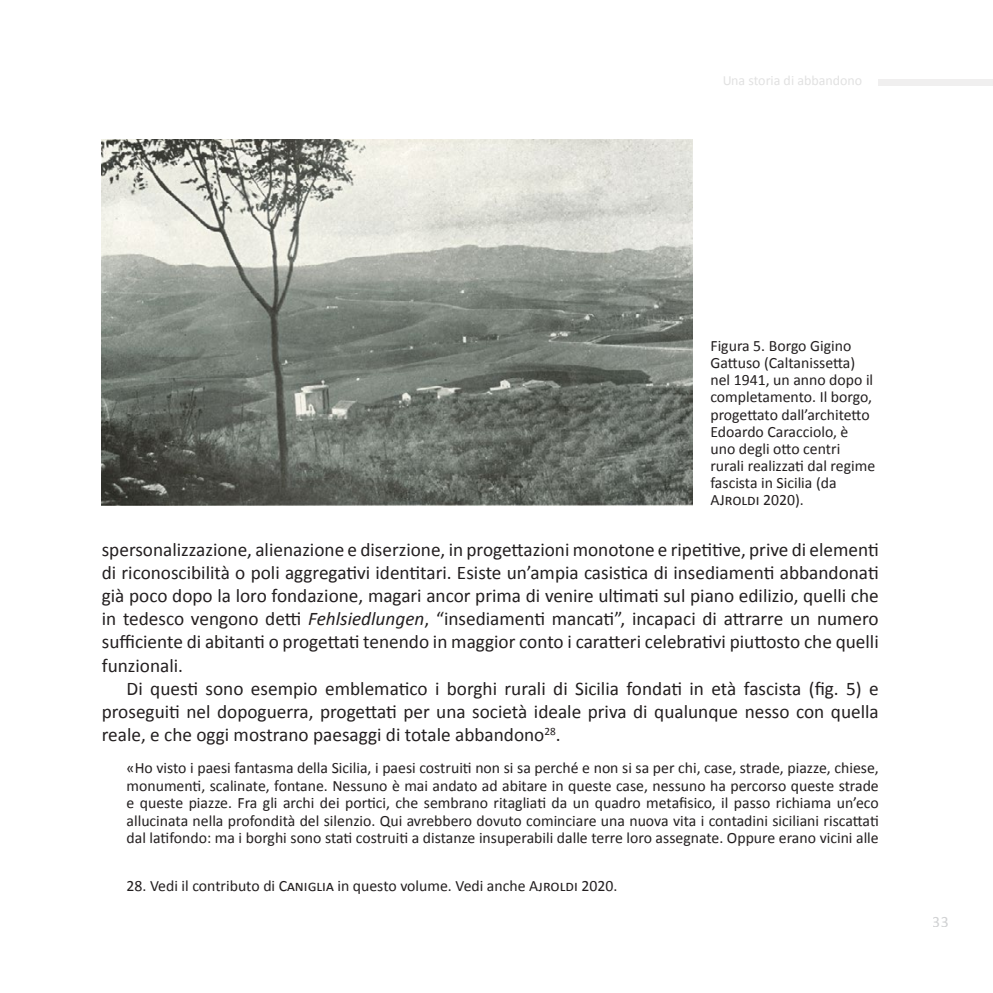
<style>
.page{position:relative;width:993px;height:993px;background:#fff}
.page>*{position:absolute;margin:0;border:0;box-sizing:border-box;transform-origin:0 0}
.t1{font:19.25px/23.1px "Calibri";color:#231f20;text-align:justify}
.t2{font:15.75px/17.2px "Calibri";color:#231f20;text-align:justify}
.t3{font:15.75px "Calibri";color:#a9abae}
.t4{font:14px "Calibri";color:#c9c9c9}
.s1{font-style:italic}
</style>
<div class="page">
<div style="left:878px;top:79px;width:114px;height:6px;background:#f0efef"></div>
<img style="left:102px;top:139px;width:590px;height:366px">
<p class="t4" style="left:722px;top:71px;width:142px">Una storia di abbandono</p>
<p class="t2" style="left:710px;top:336px;width:166px;text-align:left">Figura 5. Borgo Gigino<br>Gattuso (Caltanissetta) nel 1941, un anno dopo il completamento. Il borgo, progettato dall’architetto<br>Edoardo Caracciolo, è uno degli otto centri rurali realizzati dal regime fascista in Sicilia (da<br>AJroldi 2020).</p>
<p class="t1" style="left:102px;top:537px;width:778px">spersonalizzazione, alienazione e diserzione, in progettazioni monotone e ripetitive, prive di elementi di riconoscibilità o poli aggregativi identitari. Esiste un’ampia casistica di insediamenti abbandonati già poco dopo la loro fondazione, magari ancor prima di venire ultimati sul piano edilizio, quelli che in tedesco vengono detti <span class="s1">Fehlsiedlungen</span>, “insediamenti mancati”, incapaci di attrarre un numero sufficiente di abitanti o progettati tenendo in maggior conto i caratteri celebrativi piuttosto che quelli funzionali.</p>
<p class="t1" style="left:102px;top:676px;width:778px;text-indent:25px">Di questi sono esempio emblematico i borghi rurali di Sicilia fondati in età fascista (fig. 5) e proseguiti nel dopoguerra, progettati per una società ideale priva di qualunque nesso con quella reale, e che oggi mostrano paesaggi di totale abbandono<sup>28</sup>.</p>
<p class="t2" style="left:126px;top:758px;width:753px">«Ho visto i paesi fantasma della Sicilia, i paesi costruiti non si sa perché e non si sa per chi, case, strade, piazze, chiese, monumenti, scalinate, fontane. Nessuno è mai andato ad abitare in queste case, nessuno ha percorso queste strade e queste piazze. Fra gli archi dei portici, che sembrano ritagliati da un quadro metafisico, il passo richiama un’eco allucinata nella profondità del silenzio. Qui avrebbero dovuto cominciare una nuova vita i contadini siciliani riscattati dal latifondo: ma i borghi sono stati costruiti a distanze insuperabili dalle terre loro assegnate. Oppure erano vicini alle</p>
<p class="t2" style="left:126px;top:876px;width:492px">28. Vedi il contributo di Caniglia in questo volume. Vedi anche Ajroldi 2020.</p>
<p class="t3" style="left:932px;top:910px;width:17px">33</p>
</div>
